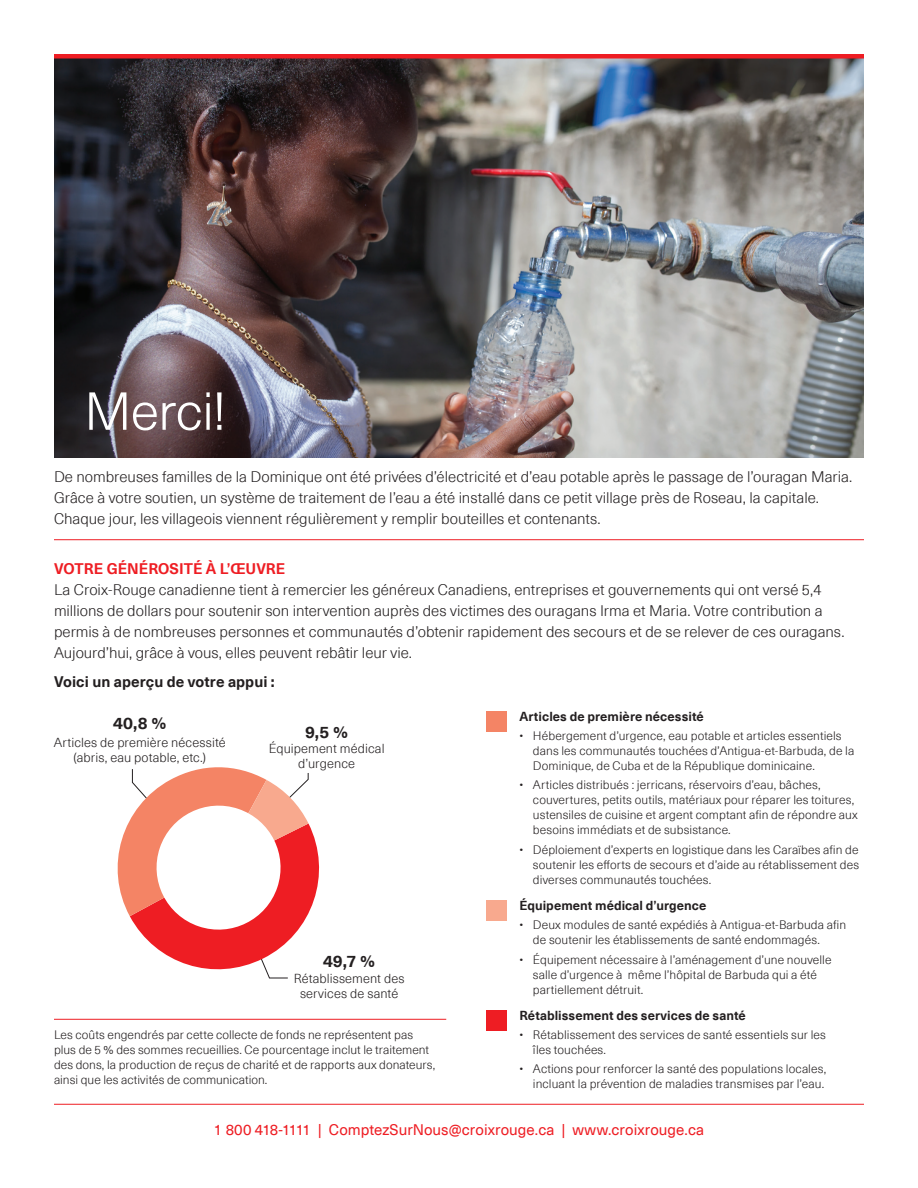
<style>
.page{position:relative;width:918px;height:1188px;background:#fff}
.page>*{position:absolute;margin:0;border:0;box-sizing:border-box;transform-origin:0 0}
.t1{font:300 52.5px "Neue Haas Unica Pro";letter-spacing:-.015em;color:#fff}
.t2{font:700 16.5px "Neue Haas Unica Pro";color:#231f20}
.Body_Copy{font:300 15px/21px "Neue Haas Unica Pro";color:#231f20}
.t3{font:15px "Neue Haas Unica Pro";letter-spacing:.005em;color:#ee1d23}
.Body_Copy-2{font:700 15px "Neue Haas Unica Pro";letter-spacing:.005em;color:#231f20}
.Body_Copy-3{font:700 15px "Neue Haas Unica Pro";color:#ee1d23}
.t4{font:300 12.75px/15px "Neue Haas Unica Pro";letter-spacing:.01em;color:#231f20;text-align:center}
.t5{font:700 12.75px "Neue Haas Unica Pro";letter-spacing:.005em;color:#231f20}
.t6{font:300 12px/15px "Neue Haas Unica Pro";letter-spacing:.01em;color:#231f20}
</style>
<div class="page">
<div style="left:487px;top:900px;width:20px;height:21px;background:#f8a98e"></div>
<div style="left:487px;top:711px;width:20px;height:21px;background:#f48465"></div>
<div style="left:487px;top:1010px;width:20px;height:21px;background:#ee1d23"></div>
<hr style="left:54px;top:1104px;width:810px;height:1px;background:#ee1d23">
<hr style="left:54px;top:1019px;width:392px;height:1px;background:#ee1d23">
<hr style="left:54px;top:539px;width:810px;height:1px;background:#ee1d23">
<img style="left:54px;top:58px;width:810px;height:400px">
<hr style="left:54px;top:54px;width:810px;height:4px;background:#ee1d23">
<svg style="left:117px;top:767px;width:203px;height:211px"></svg>
<p class="t1" style="left:84px;top:380px;width:143px">Merci!</p>
<p class="Body_Copy" style="left:54px;top:467px;width:800px">De nombreuses familles de la Dominique ont été privées d’électricité et d’eau potable après le passage de l’ouragan Maria.<br>Grâce à votre soutien, un système de traitement de l’eau a été installé dans ce petit village près de Roseau, la capitale.<br>Chaque jour, les villageois viennent régulièrement y remplir bouteilles et contenants.</p>
<p class="Body_Copy-3" style="left:54px;top:560px;width:233px">VOTRE GÉNÉROSITÉ À L’ŒUVRE</p>
<p class="Body_Copy" style="left:54px;top:580px;width:792px">La Croix-Rouge canadienne tient à remercier les généreux Canadiens, entreprises et gouvernements qui ont versé 5,4 millions de dollars pour soutenir son intervention auprès des victimes des ouragans Irma et Maria. Votre contribution a permis à de nombreuses personnes et communautés d’obtenir rapidement des secours et de se relever de ces ouragans.<br>Aujourd’hui, grâce à vous, elles peuvent rebâtir leur vie.</p>
<p class="Body_Copy-2" style="left:54px;top:673px;width:222px">Voici un aperçu de votre appui :</p>
<p class="t2" style="left:113px;top:713px;width:55px">40,8 %</p>
<p class="t4" style="left:54px;top:736px;width:173px">Articles de première nécessité (abris, eau potable, etc.)</p>
<p class="t2" style="left:305px;top:722px;width:44px">9,5 %</p>
<p class="t4" style="left:269px;top:741px;width:117px">Équipement médical d’urgence</p>
<p class="t2" style="left:323px;top:951px;width:53px">49,7 %</p>
<p class="t4" style="left:294px;top:971px;width:112px">Rétablissement des services de santé</p>
<p class="t6" style="left:54px;top:1028px;width:383px">Les coûts engendrés par cette collecte de fonds ne représentent pas plus de 5 % des sommes recueillies. Ce pourcentage inclut le traitement des dons, la production de reçus de charité et de rapports aux donateurs, ainsi que les activités de communication.</p>
<p class="t5" style="left:519px;top:708px;width:186px">Articles de première nécessité</p>
<p class="t6" style="left:533px;top:729px;width:323px;text-indent:-14px">• Hébergement d’urgence, eau potable et articles essentiels dans les communautés touchées d’Antigua-et-Barbuda, de la<br>Dominique, de Cuba et de la République dominicaine.</p>
<p class="t6" style="left:533px;top:778px;width:326px;text-indent:-14px">• Articles distribués : jerricans, réservoirs d’eau, bâches, couvertures, petits outils, matériaux pour réparer les toitures, ustensiles de cuisine et argent comptant afin de répondre aux besoins immédiats et de subsistance.</p>
<p class="t6" style="left:533px;top:842px;width:328px;text-align:justify;text-indent:-14px">• Déploiement d’experts en logistique dans les Caraïbes afin de soutenir les efforts de secours et d’aide au rétablissement des diverses communautés touchées.</p>
<p class="t5" style="left:519px;top:898px;width:188px">Équipement médical d’urgence</p>
<p class="t6" style="left:533px;top:918px;width:315px;text-indent:-14px">• Deux modules de santé expédiés à Antigua-et-Barbuda afin de soutenir les établissements de santé endommagés.</p>
<p class="t6" style="left:533px;top:952px;width:300px;text-indent:-14px">• Équipement nécessaire à l’aménagement d’une nouvelle salle d’urgence à même l’hôpital de Barbuda qui a été partiellement détruit.</p>
<p class="t5" style="left:519px;top:1008px;width:228px">Rétablissement des services de santé</p>
<p class="t6" style="left:533px;top:1028px;width:295px;text-indent:-14px">• Rétablissement des services de santé essentiels sur les îles touchées.</p>
<p class="t6" style="left:519px;top:1062px;width:308px;text-align:right">• Actions pour renforcer la santé des populations locales, incluant la prévention de maladies transmises par l’eau.</p>
<p class="t3" style="left:214px;top:1121px;width:492px">1 800 418-1111 | ComptezSurNous@croixrouge.ca | www.croixrouge.ca</p>
</div>
